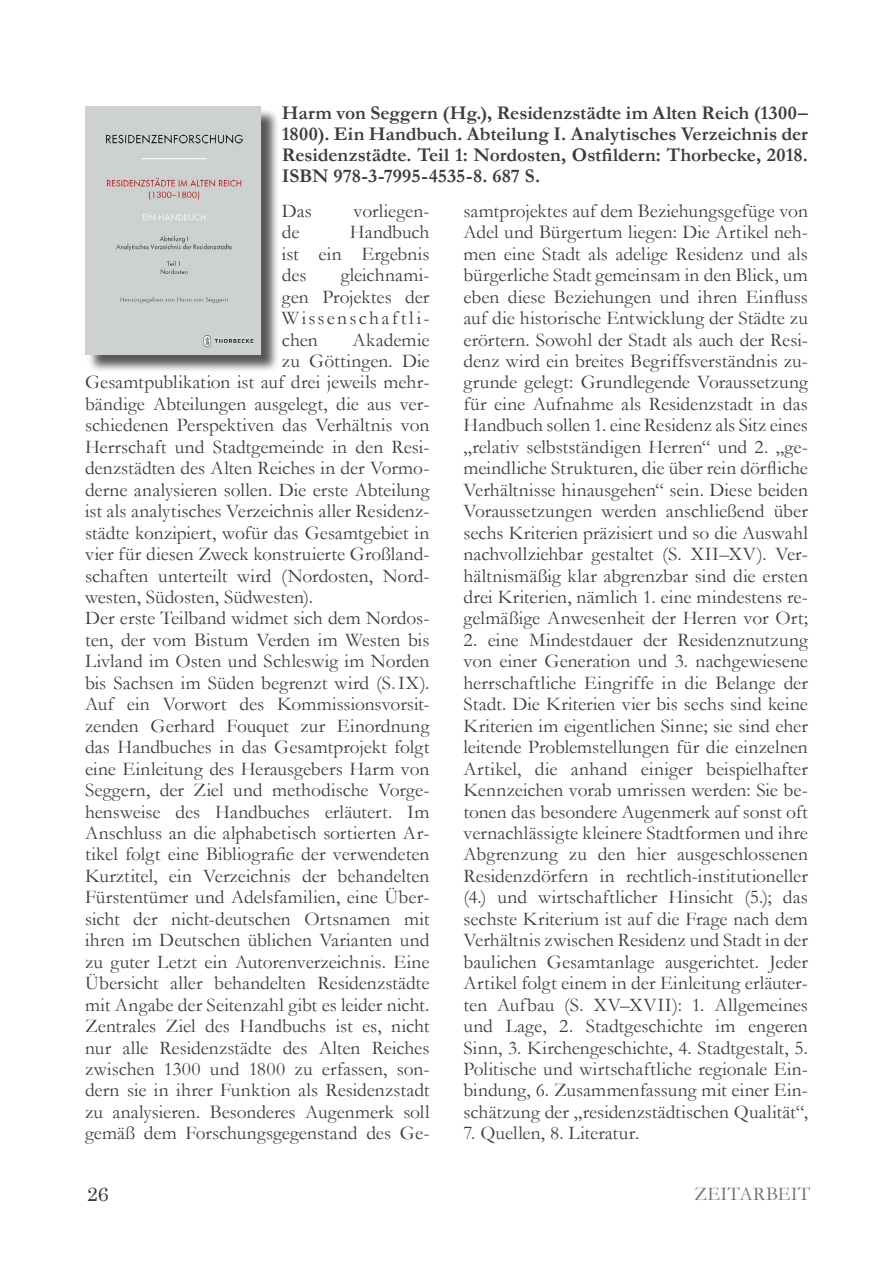
<style>
.page{position:relative;width:893px;height:1263px;background:#fff}
.page>*{position:absolute;margin:0;border:0;box-sizing:border-box;transform-origin:0 0}
.t1{font:19.5px/21.5px "Garamond";color:#3e3e3f;text-align:justify}
.Bildlegende{font:700 19.5px/21px "Garamond";color:#3e3e3f;text-align:justify}
.t2{font:19.5px "Garamond";letter-spacing:.015em;color:#6e6f72}
.t3{font:19.5px "Century Schoolbook";color:#3e3e3f}
</style>
<div class="page">
<div style="left:87px;top:109px;width:193px;height:264px;background:#231f20;opacity:.75"></div>
<img style="left:85px;top:106px;width:176px;height:249px">
<p class="Bildlegende" style="left:282px;top:102px;width:527px">Harm von Seggern (Hg.), Residenzstädte im Alten Reich (1300– 1800). Ein Handbuch. Abteilung I. Analytisches Verzeichnis der Residenzstädte. Teil 1: Nordosten, Ostfildern: Thorbecke, 2018.<br>ISBN 978-3-7995-4535-8. 687 S.</p>
<p class="t1" style="left:282px;top:199px;width:32px">Das</p>
<p class="t1" style="left:354px;top:199px;width:77px">vorliegen-</p>
<p class="t1" style="left:282px;top:221px;width:19px">de</p>
<p class="t1" style="left:282px;top:221px;width:149px;text-indent:68px">Handbuch ist ein Ergebnis des</p>
<p class="t1" style="left:282px;top:264px;width:149px;text-indent:59px">gleichnami&shy;gen Projektes der Wissenschaftli&shy;chen</p>
<p class="t1" style="left:353px;top:328px;width:78px">Akademie</p>
<p class="t1" style="left:282px;top:350px;width:149px">zu Göttingen. Die</p>
<p class="t1" style="left:85px;top:371px;width:346px">Gesamtpublikation ist auf drei jeweils mehr-</p>
<p class="t1" style="left:85px;top:393px;width:346px">bändige Abteilungen ausgelegt, die aus ver-</p>
<p class="t1" style="left:85px;top:414px;width:346px">schiedenen Perspektiven das Verhältnis von</p>
<p class="t1" style="left:85px;top:435px;width:346px">Herrschaft und Stadtgemeinde in den Resi-</p>
<p class="t1" style="left:85px;top:457px;width:344px">denzstädten des Alten Reiches in der Vormo-</p>
<p class="t1" style="left:85px;top:478px;width:346px">derne analysieren sollen. Die erste Abteilung</p>
<p class="t1" style="left:85px;top:500px;width:346px">ist als analytisches Verzeichnis aller Residenz-</p>
<p class="t1" style="left:85px;top:521px;width:346px">städte konzipiert, wofür das Gesamtgebiet in</p>
<p class="t1" style="left:85px;top:543px;width:346px">vier für diesen Zweck konstruierte Großland-</p>
<p class="t1" style="left:85px;top:564px;width:346px">schaften unterteilt wird (Nordosten, Nord-</p>
<p class="t1" style="left:85px;top:586px;width:229px">westen, Südosten, Südwesten).</p>
<p class="t1" style="left:85px;top:607px;width:346px">Der erste Teilband widmet sich dem Nordos&shy;ten, der vom Bistum Verden im Westen bis Livland im Osten und Schleswig im Norden bis Sachsen im Süden begrenzt wird (S.IX).<br>Auf ein Vorwort des Kommissionsvorsit&shy;zenden Gerhard Fouquet zur Einordnung das Handbuches in das Gesamtprojekt folgt eine Einleitung des Herausgebers Harm von Seggern, der Ziel und methodische Vorge&shy;hensweise des Handbuches erläutert. Im Anschluss an die alphabetisch sortierten Ar&shy;tikel folgt eine Bibliografie der verwendeten Kurztitel, ein Verzeichnis der behandelten Fürstentümer und Adelsfamilien, eine Über&shy;sicht der nicht-deutschen Ortsnamen mit ihren im Deutschen üblichen Varianten und zu guter Letzt ein Autorenverzeichnis. Eine Übersicht aller behandelten Residenzstädte mit Angabe der Seitenzahl gibt es leider nicht.</p>
<p class="t1" style="left:85px;top:1015px;width:346px">Zentrales Ziel des Handbuchs ist es, nicht nur alle Residenzstädte des Alten Reiches zwischen 1300 und 1800 zu erfassen, son&shy;dern sie in ihrer Funktion als Residenzstadt zu analysieren. Besonderes Augenmerk soll gemäß dem Forschungsgegenstand des Ge-</p>
<p class="t1" style="left:463px;top:199px;width:346px">samtprojektes auf dem Beziehungsgefüge von Adel und Bürgertum liegen: Die Artikel neh&shy;men eine Stadt als adelige Residenz und als bürgerliche Stadt gemeinsam in den Blick, um eben diese Beziehungen und ihren Einfluss auf die historische Entwicklung der Städte zu erörtern. Sowohl der Stadt als auch der Resi&shy;denz wird ein breites Begriffsverständnis zu&shy;grunde gelegt: Grundlegende Voraussetzung für eine Aufnahme als Residenzstadt in das Handbuch sollen 1. eine Residenz als Sitz eines „relativ selbstständigen Herren“ und 2. „ge&shy;meindliche Strukturen, die über rein dörfliche Verhältnisse hinausgehen“ sein. Diese beiden Voraussetzungen werden anschließend über sechs Kriterien präzisiert und so die Auswahl nachvollziehbar gestaltet (S. XII–XV). Ver&shy;hältnismäßig klar abgrenzbar sind die ersten drei Kriterien, nämlich 1. eine mindestens re&shy;gelmäßige Anwesenheit der Herren vor Ort;</p>
<p class="t1" style="left:463px;top:628px;width:346px">2. eine Mindestdauer der Residenznutzung von einer Generation und 3. nachgewiesene herrschaftliche Eingriffe in die Belange der Stadt. Die Kriterien vier bis sechs sind keine Kriterien im eigentlichen Sinne; sie sind eher leitende Problemstellungen für die einzelnen Artikel, die anhand einiger beispielhafter Kennzeichen vorab umrissen werden: Sie be&shy;tonen das besondere Augenmerk auf sonst oft vernachlässigte kleinere Stadtformen und ihre Abgrenzung zu den hier ausgeschlossenen Residenzdörfern in rechtlich-institutioneller (4.) und wirtschaftlicher Hinsicht (5.); das sechste Kriterium ist auf die Frage nach dem Verhältnis zwischen Residenz und Stadt in der baulichen Gesamtanlage ausgerichtet. Jeder Artikel folgt einem in der Einleitung erläuter&shy;ten Aufbau (S. XV–XVII): 1. Allgemeines und Lage, 2. Stadtgeschichte im engeren Sinn, 3. Kirchengeschichte, 4. Stadtgestalt, 5.<br>Politische und wirtschaftliche regionale Ein&shy;bindung, 6. Zusammenfassung mit einer Ein&shy;schätzung der „residenzstädtischen Qualität“,</p>
<p class="t1" style="left:463px;top:1122px;width:177px">7. Quellen, 8. Literatur.</p>
<p class="t3" style="left:87px;top:1178px;width:23px">26</p>
<p class="t2" style="left:695px;top:1180px;width:117px">ZEITARBEIT</p>
</div>
